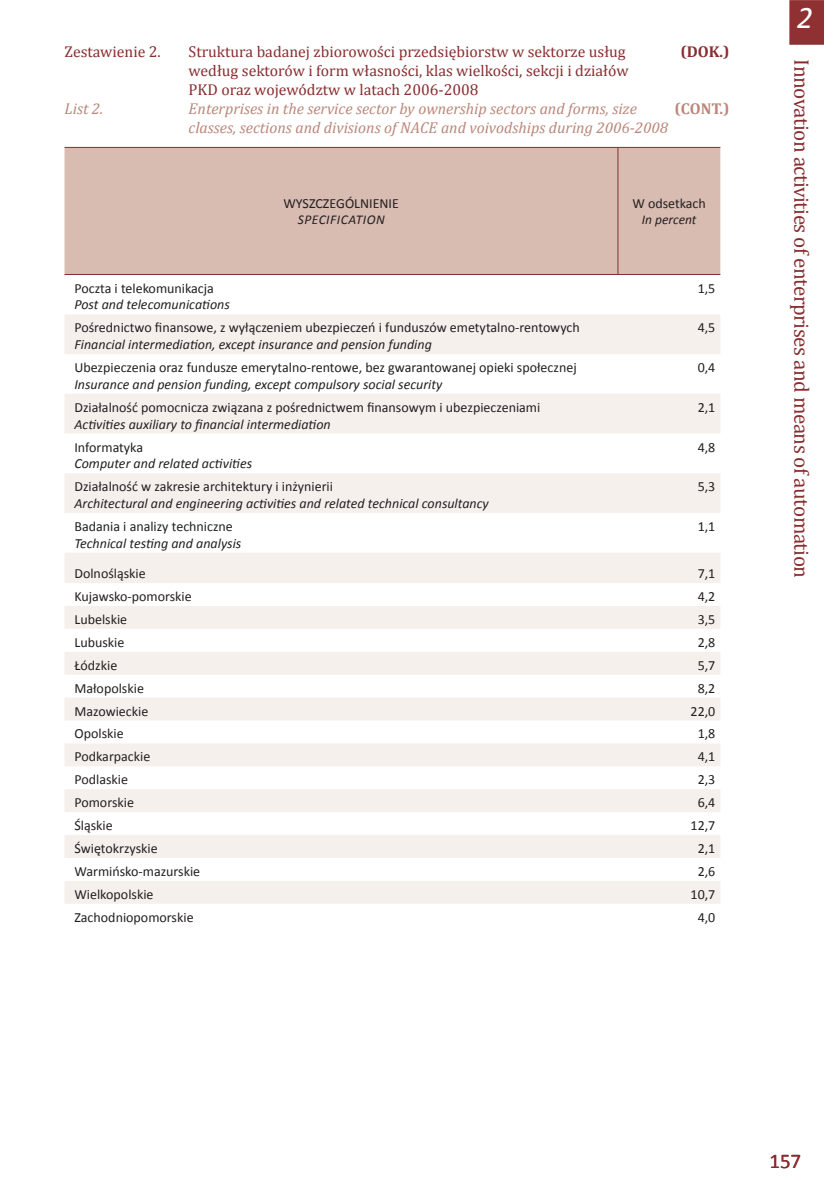
<style>
.page{position:relative;width:824px;height:1181px;background:#fff}
.page>*{position:absolute;margin:0;border:0;box-sizing:border-box;transform-origin:0 0}
.t1{font:italic 31.5px "Calibri";color:#fff}
.t2{font:21px "Cambria";letter-spacing:-.02em;color:#892d2f}
.t3{font:21px "Calibri";color:#892d2f}
.t4{font:15.75px/18.9px "Cambria";color:#892d2f}
.t5{font:italic 15.75px/18.9px "Cambria";color:#ba8679}
.t6{font:700 15.75px "Cambria";color:#ba8679}
.t7{font:700 15.75px "Cambria";color:#892d2f}
.t8{font:14px "Calibri";color:#231f20}
.t9{font:italic 14px "Calibri";color:#231f20}
.t10{font:italic 13.47px "Calibri";color:#231f20}
</style>
<div class="page">
<div style="left:789px;top:0;width:34px;height:45px;background:#8f3032"></div>
<div style="left:64px;top:148px;width:656px;height:126px;background:#d8bcb2"></div>
<svg style="left:65px;top:314px;width:655px;height:589px;fill:#f6f0ed"></svg>
<hr style="left:64px;top:147px;width:554px;height:1px;background:#892d2f">
<hr style="left:618px;top:147px;width:102px;height:1px;background:#892d2f">
<hr style="left:617px;top:148px;width:1px;height:126px;background:#892d2f">
<hr style="left:64px;top:274px;width:554px;height:1px;background:#892d2f">
<hr style="left:618px;top:274px;width:102px;height:1px;background:#892d2f">
<p class="t7" style="left:680px;top:42px;width:51px">(Dok.)</p>
<p class="t4" style="left:64px;top:42px;width:98px">Zestawienie 2.</p>
<p class="t4" style="left:189px;top:42px;width:441px">Struktura badanej zbiorowości przedsiębiorstw w sektorze usług według sektorów i form własności, klas wielkości, sekcji i działów<br>PKD oraz województw w latach 2006-2008</p>
<p class="t5" style="left:64px;top:98px;width:40px">List 2.</p>
<p class="t5" style="left:189px;top:98px;width:481px">Enterprises in the service sector by ownership sectors and forms, size classes, sections and divisions of NACE and voivodships during 2006-2008</p>
<p class="t6" style="left:674px;top:99px;width:57px">(CONT.)</p>
<p class="t8" style="left:283px;top:195px;width:117px">WYSZCZEGÓLNIENIE</p>
<p class="t10" style="left:298px;top:211px;width:15px">Specificatio</p>
<p class="t10" style="left:376px;top:211px;width:10px">N</p>
<p class="t8" style="left:632px;top:195px;width:75px">W odsetkach</p>
<p class="t10" style="left:641px;top:211px;width:56px">In percent</p>
<p class="t8" style="left:74px;top:279px;width:141px">Poczta i telekomunikacja</p>
<p class="t9" style="left:74px;top:296px;width:157px">Post and telecomunications</p>
<p class="t8" style="left:697px;top:279px;width:19px">1,5</p>
<p class="t8" style="left:74px;top:319px;width:507px">Pośrednictwo finansowe, z wyłączeniem ubezpieczeń i funduszów emetytalno-rentowych</p>
<p class="t9" style="left:74px;top:336px;width:359px">Financial intermediation, except insurance and pension funding</p>
<p class="t8" style="left:697px;top:319px;width:19px">4,5</p>
<p class="t8" style="left:74px;top:359px;width:503px">Ubezpieczenia oraz fundusze emerytalno-rentowe, bez gwarantowanej opieki społecznej</p>
<p class="t9" style="left:74px;top:375px;width:369px">Insurance and pension funding, except compulsory social security</p>
<p class="t8" style="left:697px;top:359px;width:19px">0,4</p>
<p class="t8" style="left:74px;top:398px;width:467px">Działalność pomocnicza związana z pośrednictwem finansowym i ubezpieczeniami</p>
<p class="t9" style="left:74px;top:415px;width:258px">Activities auxiliary to financial intermediation</p>
<p class="t8" style="left:697px;top:398px;width:19px">2,1</p>
<p class="t8" style="left:74px;top:438px;width:70px">Informatyka</p>
<p class="t9" style="left:74px;top:455px;width:179px">Computer and related activities</p>
<p class="t8" style="left:697px;top:438px;width:19px">4,8</p>
<p class="t8" style="left:74px;top:478px;width:260px">Działalność w zakresie architektury i inżynierii</p>
<p class="t9" style="left:74px;top:495px;width:416px">Architectural and engineering activities and related technical consultancy</p>
<p class="t8" style="left:697px;top:478px;width:19px">5,3</p>
<p class="t8" style="left:74px;top:517px;width:160px">Badania i analizy techniczne</p>
<p class="t9" style="left:74px;top:534px;width:168px">Technical testing and analysis</p>
<p class="t8" style="left:697px;top:517px;width:19px">1,1</p>
<p class="t8" style="left:74px;top:565px;width:73px">Dolnośląskie</p>
<p class="t8" style="left:697px;top:565px;width:19px">7,1</p>
<p class="t8" style="left:74px;top:587px;width:119px">Kujawsko-pomorskie</p>
<p class="t8" style="left:697px;top:587px;width:19px">4,2</p>
<p class="t8" style="left:74px;top:610px;width:54px">Lubelskie</p>
<p class="t8" style="left:697px;top:610px;width:19px">3,5</p>
<p class="t8" style="left:74px;top:633px;width:51px">Lubuskie</p>
<p class="t8" style="left:697px;top:633px;width:19px">2,8</p>
<p class="t8" style="left:74px;top:656px;width:44px">Łódzkie</p>
<p class="t8" style="left:697px;top:656px;width:19px">5,7</p>
<p class="t8" style="left:74px;top:679px;width:71px">Małopolskie</p>
<p class="t8" style="left:697px;top:679px;width:19px">8,2</p>
<p class="t8" style="left:74px;top:702px;width:75px">Mazowieckie</p>
<p class="t8" style="left:690px;top:702px;width:26px">22,0</p>
<p class="t8" style="left:74px;top:725px;width:51px">Opolskie</p>
<p class="t8" style="left:697px;top:725px;width:19px">1,8</p>
<p class="t8" style="left:74px;top:748px;width:77px">Podkarpackie</p>
<p class="t8" style="left:697px;top:748px;width:19px">4,1</p>
<p class="t8" style="left:74px;top:771px;width:55px">Podlaskie</p>
<p class="t8" style="left:697px;top:771px;width:19px">2,3</p>
<p class="t8" style="left:74px;top:794px;width:61px">Pomorskie</p>
<p class="t8" style="left:697px;top:794px;width:19px">6,4</p>
<p class="t8" style="left:74px;top:817px;width:40px">Śląskie</p>
<p class="t8" style="left:690px;top:817px;width:26px">12,7</p>
<p class="t8" style="left:74px;top:839px;width:85px">Świętokrzyskie</p>
<p class="t8" style="left:697px;top:839px;width:19px">2,1</p>
<p class="t8" style="left:74px;top:862px;width:127px">Warmińsko-mazurskie</p>
<p class="t8" style="left:697px;top:862px;width:19px">2,6</p>
<p class="t8" style="left:74px;top:885px;width:81px">Wielkopolskie</p>
<p class="t8" style="left:690px;top:885px;width:26px">10,7</p>
<p class="t8" style="left:74px;top:908px;width:121px">Zachodniopomorskie</p>
<p class="t8" style="left:697px;top:908px;width:19px">4,0</p>
<h1 class="t1" style="left:796px;top:-2px;width:17px">2</h1>
<h2 class="t2" style="left:813px;top:59px;width:520px;rotate:90deg">Innovation activities of enterprises and means of automation</h2>
<h2 class="t3" style="left:769px;top:1148px;width:33px">157</h2>
</div>
